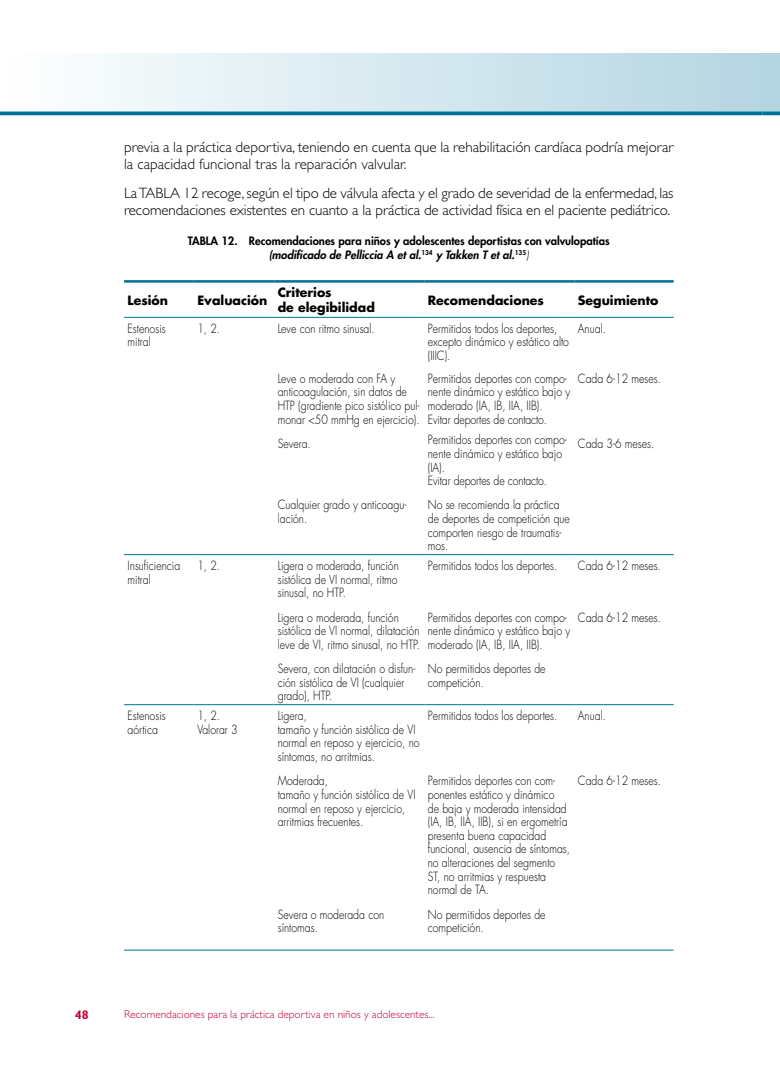
<style>
.page{position:relative;width:780px;height:1088px;background:#fff}
.page>*{position:absolute;margin:0;border:0;box-sizing:border-box;transform-origin:0 0}
.GENERAL-PARRAFO-1{font:300 15px/17.5px "Gill Sans Std";letter-spacing:-.01em;color:#000}
.TABLA-CABECERA{font:700 12.5px/15px "Futura Std";color:#000}
.t1{font:700 12.5px "Gill Sans Std";color:#c70033}
.TABLA-PARRAFO-IZQUIE{font:300 12.38px/13.6px "Futura Std";color:#000;scale:.85 1}
.TABLA-TITULO{font:800 11.25px/13.8px "Futura Std";color:#000;text-align:center}
.t2{font:300 11.25px "Gill Sans Std";color:#c70033}
.s1{font-style:italic}
.s2{font-weight:300;font-style:italic}
</style>
<div class="page">
<svg style="left:0;top:53px;width:762px;height:59px"></svg>
<div style="left:762px;top:53px;width:18px;height:60px;background:#b5d5e1"></div>
<hr style="left:0;top:112px;width:762px;height:3px;background:#007097">
<hr style="left:762px;top:112px;width:18px;height:3px;background:#007097">
<hr style="left:124px;top:554px;width:70px;height:1px;background:#007097">
<hr style="left:194px;top:554px;width:80px;height:1px;background:#007097">
<hr style="left:274px;top:554px;width:150px;height:1px;background:#007097">
<hr style="left:424px;top:554px;width:150px;height:1px;background:#007097">
<hr style="left:574px;top:554px;width:99px;height:1px;background:#007097">
<hr style="left:124px;top:704px;width:70px;height:1px;background:#007097">
<hr style="left:194px;top:704px;width:80px;height:1px;background:#007097">
<hr style="left:274px;top:704px;width:150px;height:1px;background:#007097">
<hr style="left:424px;top:704px;width:150px;height:1px;background:#007097">
<hr style="left:574px;top:704px;width:99px;height:1px;background:#007097">
<hr style="left:124px;top:950px;width:70px;height:1px;background:#007097">
<hr style="left:194px;top:950px;width:80px;height:1px;background:#007097">
<hr style="left:274px;top:950px;width:150px;height:1px;background:#007097">
<hr style="left:424px;top:950px;width:150px;height:1px;background:#007097">
<hr style="left:574px;top:950px;width:99px;height:1px;background:#007097">
<hr style="left:124px;top:280px;width:70px;height:3px;background:#007097">
<hr style="left:194px;top:280px;width:80px;height:3px;background:#007097">
<hr style="left:274px;top:280px;width:150px;height:3px;background:#007097">
<hr style="left:424px;top:280px;width:150px;height:3px;background:#007097">
<hr style="left:574px;top:280px;width:99px;height:3px;background:#007097">
<hr style="left:124px;top:317px;width:70px;height:1px;background:#007097">
<hr style="left:194px;top:317px;width:80px;height:1px;background:#007097">
<hr style="left:274px;top:317px;width:150px;height:1px;background:#007097">
<hr style="left:424px;top:317px;width:150px;height:1px;background:#007097">
<hr style="left:574px;top:317px;width:99px;height:1px;background:#007097">
<p class="GENERAL-PARRAFO-1" style="left:124px;top:138px;width:551px">previa a la práctica deportiva, teniendo en cuenta que la rehabilitación cardíaca podría mejorar la capacidad funcional tras la reparación valvular.</p>
<p class="GENERAL-PARRAFO-1" style="left:124px;top:184px;width:551px">La TABLA 12 recoge, según el tipo de válvula afecta y el grado de severidad de la enfermedad, las recomendaciones existentes en cuanto a la práctica de actividad física en el paciente pediátrico.</p>
<p class="TABLA-TITULO" style="left:188px;top:234px;width:423px">TABLA 12. Recomendaciones para niños y adolescentes deportistas con valvulopatías <span class="s1">(modificado de Pelliccia A et al.</span><sup>134</sup> <span class="s1">y Takken T et al.</span><sup>135</sup><span class="s2">)</span></p>
<p class="TABLA-CABECERA" style="left:128px;top:292px;width:42px">Lesión</p>
<p class="TABLA-CABECERA" style="left:197px;top:292px;width:72px">Evaluación</p>
<p class="TABLA-CABECERA" style="left:278px;top:285px;width:99px">Criterios<br>de elegibilidad</p>
<p class="TABLA-CABECERA" style="left:428px;top:292px;width:118px">Recomendaciones</p>
<p class="TABLA-CABECERA" style="left:578px;top:292px;width:82px">Seguimiento</p>
<p class="TABLA-PARRAFO-IZQUIE" style="left:128px;top:322px;width:46px">Estenosis mitral</p>
<p class="TABLA-PARRAFO-IZQUIE" style="left:197px;top:322px;width:28px">1, 2.</p>
<p class="TABLA-PARRAFO-IZQUIE" style="left:278px;top:322px;width:116px">Leve con ritmo sinusal.</p>
<p class="TABLA-PARRAFO-IZQUIE" style="left:428px;top:322px;width:168px">Permitidos todos los deportes, excepto dinámico y estático alto (IIIC).</p>
<p class="TABLA-PARRAFO-IZQUIE" style="left:578px;top:322px;width:35px">Anual.</p>
<p class="TABLA-PARRAFO-IZQUIE" style="left:278px;top:372px;width:168px">Leve o moderada con FA y anticoagulación, sin datos de<br>HTP (gradiente pico sistólico pul&shy;monar &lt;50 mmHg en ejercicio).</p>
<p class="TABLA-PARRAFO-IZQUIE" style="left:278px;top:437px;width:40px">Severa.</p>
<p class="TABLA-PARRAFO-IZQUIE" style="left:428px;top:372px;width:169px">Permitidos deportes con compo&shy;nente dinámico y estático bajo y moderado (IA, IB, IIA, IIB).</p>
<p class="TABLA-PARRAFO-IZQUIE" style="left:428px;top:413px;width:142px">Evitar deportes de contacto.</p>
<p class="TABLA-PARRAFO-IZQUIE" style="left:428px;top:433px;width:165px">Permitidos deportes con compo&shy;nente dinámico y estático bajo (IA).</p>
<p class="TABLA-PARRAFO-IZQUIE" style="left:428px;top:474px;width:142px">Evitar deportes de contacto.</p>
<p class="TABLA-PARRAFO-IZQUIE" style="left:428px;top:498px;width:169px">No se recomienda la práctica de deportes de competición que comporten riesgo de traumatis&shy;mos.</p>
<p class="TABLA-PARRAFO-IZQUIE" style="left:578px;top:372px;width:99px">Cada 6-12 meses.</p>
<p class="TABLA-PARRAFO-IZQUIE" style="left:578px;top:437px;width:92px">Cada 3-6 meses.</p>
<p class="TABLA-PARRAFO-IZQUIE" style="left:278px;top:498px;width:153px">Cualquier grado y anticoagu&shy;lación.</p>
<p class="TABLA-PARRAFO-IZQUIE" style="left:128px;top:559px;width:63px">Insuficiencia mitral</p>
<p class="TABLA-PARRAFO-IZQUIE" style="left:197px;top:559px;width:28px">1, 2.</p>
<p class="TABLA-PARRAFO-IZQUIE" style="left:278px;top:559px;width:144px;text-align:justify">Ligera o moderada, función sistólica de VI normal, ritmo sinusal, no HTP.</p>
<p class="TABLA-PARRAFO-IZQUIE" style="left:278px;top:611px;width:169px">Ligera o moderada, función sistólica de VI normal, dilatación leve de VI, ritmo sinusal, no HTP.</p>
<p class="TABLA-PARRAFO-IZQUIE" style="left:278px;top:662px;width:163px">Severa, con dilatación o disfun&shy;ción sistólica de VI (cualquier grado), HTP.</p>
<p class="TABLA-PARRAFO-IZQUIE" style="left:128px;top:709px;width:46px">Estenosis aórtica</p>
<p class="TABLA-PARRAFO-IZQUIE" style="left:197px;top:709px;width:28px">1, 2.</p>
<p class="TABLA-PARRAFO-IZQUIE" style="left:197px;top:723px;width:49px">Valorar 3</p>
<p class="TABLA-PARRAFO-IZQUIE" style="left:278px;top:709px;width:36px">Ligera,</p>
<p class="TABLA-PARRAFO-IZQUIE" style="left:278px;top:723px;width:168px">tamaño y función sistólica de VI normal en reposo y ejercicio, no síntomas, no arritmias.</p>
<p class="TABLA-PARRAFO-IZQUIE" style="left:278px;top:774px;width:61px">Moderada,</p>
<p class="TABLA-PARRAFO-IZQUIE" style="left:278px;top:788px;width:164px">tamaño y función sistólica de VI normal en reposo y ejercicio, arritmias frecuentes.</p>
<p class="TABLA-PARRAFO-IZQUIE" style="left:278px;top:908px;width:127px">Severa o moderada con síntomas.</p>
<p class="TABLA-PARRAFO-IZQUIE" style="left:428px;top:559px;width:154px">Permitidos todos los deportes.</p>
<p class="TABLA-PARRAFO-IZQUIE" style="left:428px;top:611px;width:169px">Permitidos deportes con compo&shy;nente dinámico y estático bajo y moderado (IA, IB, IIA, IIB).</p>
<p class="TABLA-PARRAFO-IZQUIE" style="left:428px;top:662px;width:140px">No permitidos deportes de competición.</p>
<p class="TABLA-PARRAFO-IZQUIE" style="left:578px;top:559px;width:99px">Cada 6-12 meses.</p>
<p class="TABLA-PARRAFO-IZQUIE" style="left:578px;top:611px;width:99px">Cada 6-12 meses.</p>
<p class="TABLA-PARRAFO-IZQUIE" style="left:428px;top:709px;width:154px">Permitidos todos los deportes.</p>
<p class="TABLA-PARRAFO-IZQUIE" style="left:578px;top:709px;width:35px">Anual.</p>
<p class="TABLA-PARRAFO-IZQUIE" style="left:428px;top:774px;width:169px">Permitidos deportes con com&shy;ponentes estático y dinámico<br>de baja y moderada intensidad (IA, IB, IIA, IIB), si en ergometría presenta buena capacidad funcional, ausencia de síntomas, no alteraciones del segmento<br>ST, no arritmias y respuesta normal de TA.</p>
<p class="TABLA-PARRAFO-IZQUIE" style="left:428px;top:908px;width:140px">No permitidos deportes de competición.</p>
<p class="TABLA-PARRAFO-IZQUIE" style="left:578px;top:774px;width:99px">Cada 6-12 meses.</p>
<p class="t1" style="left:75px;top:1007px;width:15px">48</p>
<p class="t2" style="left:124px;top:1007px;width:312px">Recomendaciones para la práctica deportiva en niños y adolescentes...</p>
</div>
